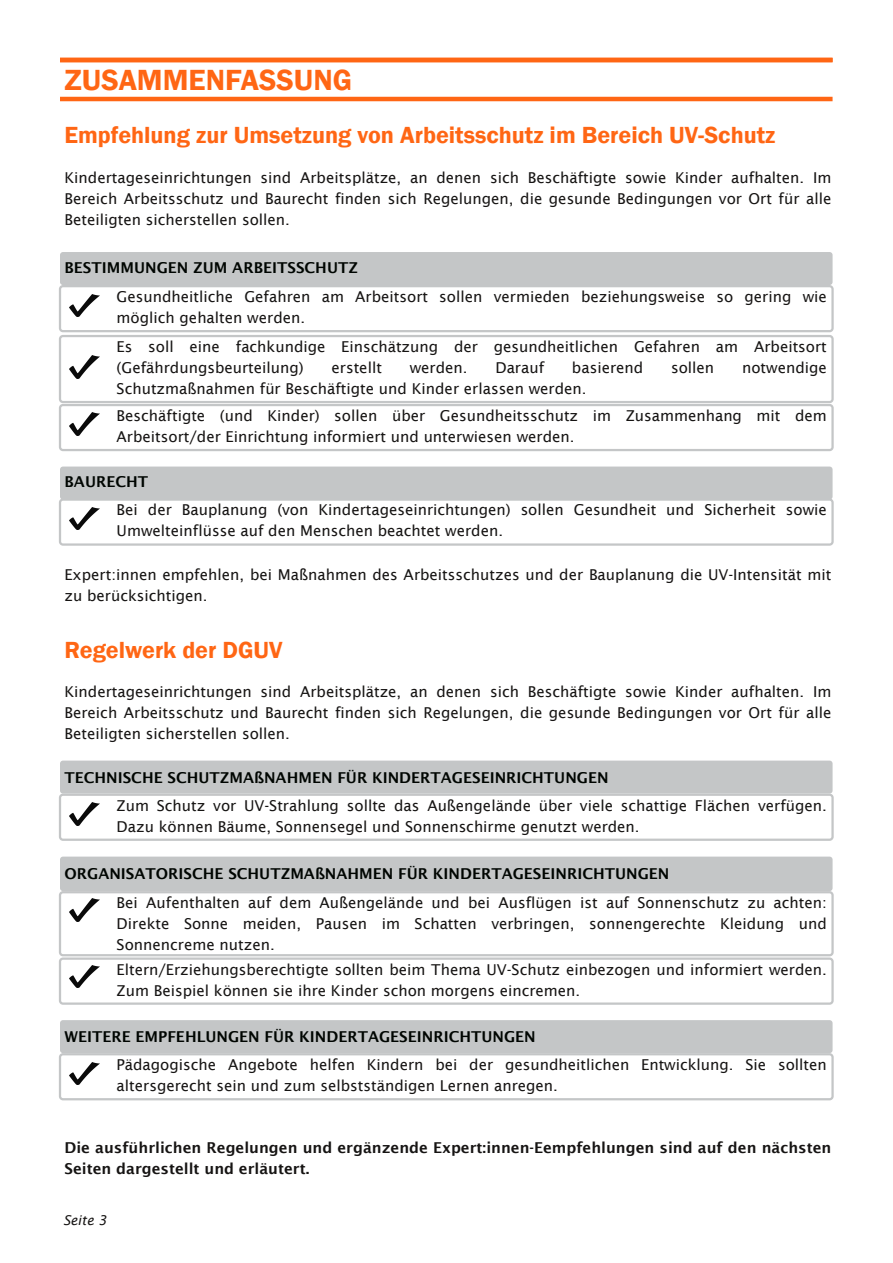
<style>
.page{position:relative;width:893px;height:1263px;background:#fff}
.page>*{position:absolute;margin:0;border:0;box-sizing:border-box;transform-origin:0 0}
.t1{font:600 30px "Franklin Gothic";color:#ff6614}
.t2{font:600 24px "Franklin Gothic";color:#ff6614}
.t3{font:15px/21px "Lucida Sans";color:#161413}
.t4{font:600 15px "Lucida Sans";color:#000501}
.t5{font:600 15px/21px "Lucida Sans";color:#161413}
.t6{font:italic 13.5px "Lucida Sans";color:#161413}
</style>
<div class="page">
<hr style="left:60px;top:58px;width:772px;height:4px;background:#ff6614">
<hr style="left:60px;top:97px;width:772px;height:4px;background:#ff6614">
<div style="left:59px;top:285px;width:775px;height:47px;border:2px solid #c4c6c7;border-radius:3px"></div>
<div style="left:60px;top:252px;width:772px;height:33px;background:#c4c6c7;border-radius:3px"></div>
<img style="left:69px;top:294px;width:30px;height:22px">
<div style="left:59px;top:335px;width:775px;height:68px;border:2px solid #c4c6c7;border-radius:3px"></div>
<img style="left:69px;top:356px;width:30px;height:22px">
<div style="left:59px;top:404px;width:775px;height:47px;border:2px solid #c4c6c7;border-radius:3px"></div>
<img style="left:69px;top:413px;width:30px;height:22px">
<div style="left:59px;top:498px;width:775px;height:48px;border:2px solid #c4c6c7;border-radius:3px"></div>
<img style="left:69px;top:507px;width:30px;height:23px">
<div style="left:59px;top:793px;width:775px;height:48px;border:2px solid #c4c6c7;border-radius:3px"></div>
<div style="left:60px;top:760px;width:772px;height:34px;background:#c4c6c7;border-radius:3px"></div>
<img style="left:69px;top:802px;width:30px;height:23px">
<div style="left:59px;top:891px;width:775px;height:65px;border:2px solid #c4c6c7;border-radius:3px"></div>
<div style="left:60px;top:856px;width:772px;height:35px;background:#c4c6c7;border-radius:3px"></div>
<img style="left:69px;top:899px;width:30px;height:22px">
<div style="left:59px;top:957px;width:775px;height:48px;border:2px solid #c4c6c7;border-radius:3px"></div>
<img style="left:69px;top:965px;width:30px;height:22px">
<div style="left:59px;top:1053px;width:775px;height:47px;border:2px solid #c4c6c7;border-radius:3px"></div>
<div style="left:60px;top:1020px;width:772px;height:33px;background:#c4c6c7;border-radius:3px"></div>
<img style="left:69px;top:1062px;width:30px;height:23px">
<div style="left:60px;top:466px;width:772px;height:34px;background:#c4c6c7;border-radius:3px"></div>
<h1 class="t1" style="left:64px;top:62px;width:289px">ZUSAMMENFASSUNG</h1>
<h2 class="t2" style="left:64px;top:121px;width:712px">Empfehlung zur Umsetzung von Arbeitsschutz im Bereich UV-Schutz</h2>
<p class="t3" style="left:64px;top:167px;width:768px;text-align:justify">Kindertageseinrichtungen sind Arbeitsplätze, an denen sich Beschäftigte sowie Kinder aufhalten. Im Bereich Arbeitsschutz und Baurecht finden sich Regelungen, die gesunde Bedingungen vor Ort für alle Beteiligten sicherstellen sollen.</p>
<p class="t4" style="left:64px;top:258px;width:295px">BESTIMMUNGEN ZUM ARBEITSSCHUTZ</p>
<p class="t3" style="left:117px;top:286px;width:712px">Gesundheitliche Gefahren am Arbeitsort sollen vermieden beziehungsweise so gering wie möglich gehalten werden.</p>
<p class="t3" style="left:117px;top:336px;width:712px">Es soll eine fachkundige Einschätzung der gesundheitlichen Gefahren am Arbeitsort (Gefährdungsbeurteilung)</p>
<p class="t3" style="left:332px;top:357px;width:52px">erstellt</p>
<p class="t3" style="left:410px;top:357px;width:59px">werden.</p>
<p class="t3" style="left:495px;top:357px;width:50px">Darauf</p>
<p class="t3" style="left:572px;top:357px;width:73px">basierend</p>
<p class="t3" style="left:671px;top:357px;width:45px">sollen</p>
<p class="t3" style="left:742px;top:357px;width:86px">notwendige</p>
<p class="t3" style="left:117px;top:375px;width:712px;line-height:27px">Schutzmaßnahmen für Beschäftigte und Kinder erlassen werden.<br>Beschäftigte (und Kinder) sollen über Gesundheitsschutz im Zusammenhang mit dem</p>
<p class="t3" style="left:117px;top:426px;width:459px">Arbeitsort/der Einrichtung informiert und unterwiesen werden.</p>
<p class="t4" style="left:64px;top:473px;width:85px">BAURECHT</p>
<p class="t3" style="left:117px;top:499px;width:712px">Bei der Bauplanung (von Kindertageseinrichtungen) sollen Gesundheit und Sicherheit sowie<br>Umwelteinflüsse auf den Menschen beachtet werden.</p>
<p class="t3" style="left:64px;top:564px;width:768px">Expert:innen empfehlen, bei Maßnahmen des Arbeitsschutzes und der Bauplanung die UV-Intensität mit zu berücksichtigen.</p>
<h2 class="t2" style="left:64px;top:636px;width:219px">Regelwerk der DGUV</h2>
<p class="t3" style="left:64px;top:681px;width:768px;text-align:justify">Kindertageseinrichtungen sind Arbeitsplätze, an denen sich Beschäftigte sowie Kinder aufhalten. Im Bereich Arbeitsschutz und Baurecht finden sich Regelungen, die gesunde Bedingungen vor Ort für alle Beteiligten sicherstellen sollen.</p>
<p class="t4" style="left:64px;top:768px;width:546px">TECHNISCHE SCHUTZMAßNAHMEN FÜR KINDERTAGESEINRICHTUNGEN</p>
<p class="t3" style="left:117px;top:794px;width:712px">Zum Schutz vor UV-Strahlung sollte das Außengelände über viele schattige Flächen verfügen.<br>Dazu können Bäume, Sonnensegel und Sonnenschirme genutzt werden.</p>
<p class="t4" style="left:64px;top:864px;width:606px">ORGANISATORISCHE SCHUTZMAßNAHMEN FÜR KINDERTAGESEINRICHTUNGEN</p>
<p class="t3" style="left:117px;top:892px;width:712px;text-align:justify">Bei Aufenthalten auf dem Außengelände und bei Ausflügen ist auf Sonnenschutz zu achten:<br>Direkte Sonne meiden, Pausen im Schatten verbringen, sonnengerechte Kleidung und Sonnencreme nutzen.</p>
<p class="t3" style="left:117px;top:958px;width:712px">Eltern/Erziehungsberechtigte sollten beim Thema UV-Schutz einbezogen und informiert werden.<br>Zum Beispiel können sie ihre Kinder schon morgens eincremen.</p>
<p class="t4" style="left:64px;top:1028px;width:473px">WEITERE EMPFEHLUNGEN FÜR KINDERTAGESEINRICHTUNGEN</p>
<p class="t3" style="left:117px;top:1054px;width:712px">Pädagogische Angebote helfen Kindern bei der gesundheitlichen Entwicklung. Sie sollten altersgerecht sein und zum selbstständigen Lernen anregen.</p>
<p class="t5" style="left:64px;top:1137px;width:768px">Die ausführlichen Regelungen und ergänzende Expert:innen-Eempfehlungen sind auf den nächsten<br>Seiten dargestellt und erläutert.</p>
<p class="t6" style="left:63px;top:1212px;width:45px">Seite 3</p>
</div>
